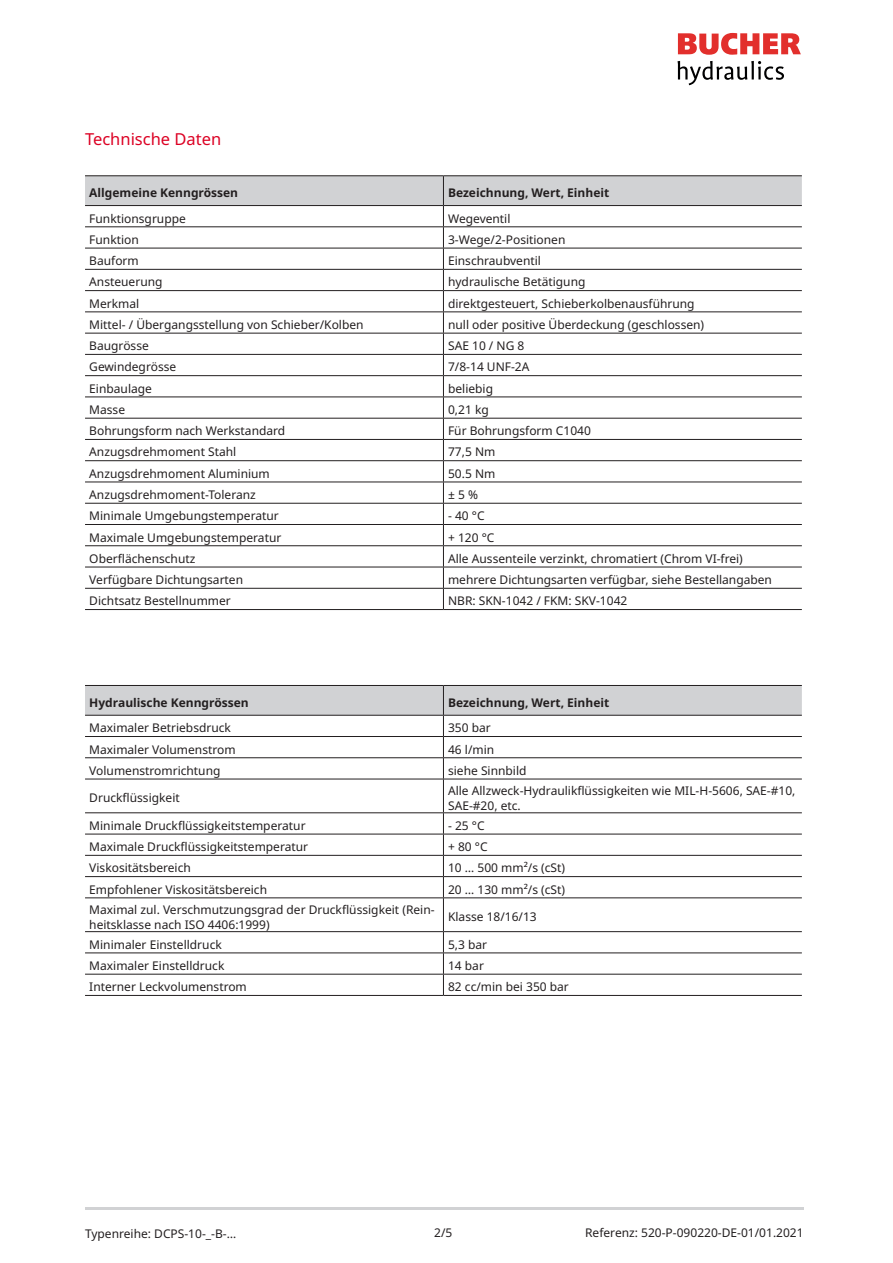
<style>
.page{position:relative;width:893px;height:1263px;background:#fff}
.page>*{position:absolute;margin:0;border:0;box-sizing:border-box;transform-origin:0 0}
.t1{font:16.5px "Noto Sans";color:#dc0023}
.table_text{font:12px/15px "Noto Sans";color:#231f20}
.H_1_table{font:700 12px "Noto Sans";color:#231f20}
.reference{font:12px "Noto Sans";color:#231f20}
.date{font:12px "Noto Sans";color:#231f20}
.page_nuber{font:12px "Noto Sans";color:#231f20}
</style>
<div class="page">
<svg style="left:678px;top:33px;width:123px;height:22px"></svg>
<svg style="left:677px;top:61px;width:107px;height:24px"></svg>
<hr style="left:85px;top:1208px;width:719px;height:2px;background:#d1d2d4">
<hr style="left:443px;top:609px;width:359px;height:1px;background:#231f20">
<svg style="left:85px;top:176px;width:717px;height:433px"></svg>
<hr style="left:85px;top:175px;width:358px;height:1px;background:#231f20">
<hr style="left:443px;top:175px;width:359px;height:1px;background:#231f20">
<hr style="left:85px;top:205px;width:358px;height:1px;background:#231f20">
<hr style="left:443px;top:205px;width:359px;height:1px;background:#231f20">
<hr style="left:85px;top:226px;width:358px;height:1px;background:#231f20">
<hr style="left:85px;top:248px;width:358px;height:1px;background:#231f20">
<hr style="left:85px;top:269px;width:358px;height:1px;background:#231f20">
<hr style="left:85px;top:290px;width:358px;height:1px;background:#231f20">
<hr style="left:85px;top:311px;width:358px;height:1px;background:#231f20">
<hr style="left:85px;top:333px;width:358px;height:1px;background:#231f20">
<hr style="left:85px;top:354px;width:358px;height:1px;background:#231f20">
<hr style="left:85px;top:375px;width:358px;height:1px;background:#231f20">
<hr style="left:85px;top:396px;width:358px;height:1px;background:#231f20">
<hr style="left:85px;top:418px;width:358px;height:1px;background:#231f20">
<hr style="left:85px;top:439px;width:358px;height:1px;background:#231f20">
<hr style="left:85px;top:460px;width:358px;height:1px;background:#231f20">
<hr style="left:85px;top:482px;width:358px;height:1px;background:#231f20">
<hr style="left:85px;top:503px;width:358px;height:1px;background:#231f20">
<hr style="left:85px;top:524px;width:358px;height:1px;background:#231f20">
<hr style="left:85px;top:545px;width:358px;height:1px;background:#231f20">
<hr style="left:85px;top:567px;width:358px;height:1px;background:#231f20">
<hr style="left:85px;top:588px;width:358px;height:1px;background:#231f20">
<hr style="left:85px;top:609px;width:358px;height:1px;background:#231f20">
<svg style="left:85px;top:813px;width:717px;height:182px"></svg>
<hr style="left:443px;top:779px;width:359px;height:1px;background:#231f20">
<hr style="left:443px;top:779px;width:1px;height:33px;background:#231f20">
<hr style="left:443px;top:812px;width:359px;height:1px;background:#231f20">
<hr style="left:443px;top:834px;width:359px;height:1px;background:#231f20">
<hr style="left:443px;top:855px;width:359px;height:1px;background:#231f20">
<hr style="left:443px;top:876px;width:359px;height:1px;background:#231f20">
<svg style="left:443px;top:813px;width:1px;height:84px"></svg>
<hr style="left:443px;top:897px;width:359px;height:1px;background:#231f20">
<hr style="left:443px;top:898px;width:1px;height:33px;background:#231f20">
<hr style="left:443px;top:931px;width:359px;height:1px;background:#231f20">
<hr style="left:443px;top:952px;width:359px;height:1px;background:#231f20">
<hr style="left:443px;top:974px;width:359px;height:1px;background:#231f20">
<svg style="left:443px;top:932px;width:1px;height:63px"></svg>
<hr style="left:443px;top:995px;width:359px;height:1px;background:#231f20">
<svg style="left:85px;top:686px;width:717px;height:93px"></svg>
<hr style="left:85px;top:685px;width:358px;height:1px;background:#231f20">
<hr style="left:443px;top:685px;width:359px;height:1px;background:#231f20">
<hr style="left:85px;top:715px;width:358px;height:1px;background:#231f20">
<hr style="left:443px;top:715px;width:359px;height:1px;background:#231f20">
<hr style="left:85px;top:736px;width:358px;height:1px;background:#231f20">
<hr style="left:85px;top:757px;width:358px;height:1px;background:#231f20">
<hr style="left:85px;top:779px;width:358px;height:1px;background:#231f20">
<hr style="left:85px;top:812px;width:358px;height:1px;background:#231f20">
<hr style="left:85px;top:834px;width:358px;height:1px;background:#231f20">
<hr style="left:85px;top:855px;width:358px;height:1px;background:#231f20">
<hr style="left:85px;top:876px;width:358px;height:1px;background:#231f20">
<hr style="left:85px;top:897px;width:358px;height:1px;background:#231f20">
<hr style="left:85px;top:931px;width:358px;height:1px;background:#231f20">
<hr style="left:85px;top:952px;width:358px;height:1px;background:#231f20">
<hr style="left:85px;top:974px;width:358px;height:1px;background:#231f20">
<hr style="left:85px;top:995px;width:358px;height:1px;background:#231f20">
<h2 class="t1" style="left:85px;top:128px;width:138px">Technische Daten</h2>
<p class="H_1_table" style="left:89px;top:184px;width:150px">Allgemeine Kenngrössen</p>
<p class="H_1_table" style="left:448px;top:184px;width:163px">Bezeichnung, Wert, Einheit</p>
<p class="table_text" style="left:89px;top:211px;width:98px">Funktionsgruppe</p>
<p class="table_text" style="left:448px;top:211px;width:64px">Wegeventil</p>
<p class="table_text" style="left:89px;top:232px;width:51px">Funktion</p>
<p class="table_text" style="left:448px;top:232px;width:119px">3-Wege/2-Positionen</p>
<p class="table_text" style="left:89px;top:254px;width:51px">Bauform</p>
<p class="table_text" style="left:448px;top:254px;width:94px">Einschraubventil</p>
<p class="table_text" style="left:89px;top:275px;width:75px">Ansteuerung</p>
<p class="table_text" style="left:448px;top:275px;width:139px">hydraulische Betätigung</p>
<p class="table_text" style="left:89px;top:296px;width:52px">Merkmal</p>
<p class="table_text" style="left:448px;top:296px;width:248px">direktgesteuert, Schieberkolbenausführung</p>
<p class="table_text" style="left:89px;top:317px;width:276px">Mittel- / Übergangsstellung von Schieber/Kolben</p>
<p class="table_text" style="left:448px;top:317px;width:258px">null oder positive Überdeckung (geschlossen)</p>
<p class="table_text" style="left:89px;top:339px;width:61px">Baugrösse</p>
<p class="table_text" style="left:448px;top:339px;width:78px">SAE 10 / NG 8</p>
<p class="table_text" style="left:89px;top:360px;width:88px">Gewindegrösse</p>
<p class="table_text" style="left:448px;top:360px;width:83px">7/8-14 UNF-2A</p>
<p class="table_text" style="left:89px;top:381px;width:64px">Einbaulage</p>
<p class="table_text" style="left:448px;top:381px;width:46px">beliebig</p>
<p class="table_text" style="left:89px;top:402px;width:37px">Masse</p>
<p class="table_text" style="left:448px;top:402px;width:42px">0,21 kg</p>
<p class="table_text" style="left:89px;top:424px;width:198px">Bohrungsform nach Werkstandard</p>
<p class="table_text" style="left:448px;top:424px;width:144px">Für Bohrungsform C1040</p>
<p class="table_text" style="left:89px;top:445px;width:149px">Anzugsdrehmoment Stahl</p>
<p class="table_text" style="left:448px;top:445px;width:49px">77,5 Nm</p>
<p class="table_text" style="left:89px;top:466px;width:182px">Anzugsdrehmoment Aluminium</p>
<p class="table_text" style="left:448px;top:466px;width:49px">50.5 Nm</p>
<p class="table_text" style="left:89px;top:487px;width:168px">Anzugsdrehmoment-Toleranz</p>
<p class="table_text" style="left:448px;top:487px;width:31px">± 5 %</p>
<p class="table_text" style="left:89px;top:509px;width:191px">Minimale Umgebungstemperatur</p>
<p class="table_text" style="left:448px;top:509px;width:38px">- 40 °C</p>
<p class="table_text" style="left:89px;top:530px;width:194px">Maximale Umgebungstemperatur</p>
<p class="table_text" style="left:448px;top:530px;width:48px">+ 120 °C</p>
<p class="table_text" style="left:89px;top:551px;width:108px">Oberflächenschutz</p>
<p class="table_text" style="left:448px;top:551px;width:296px">Alle Aussenteile verzinkt, chromatiert (Chrom VI-frei)</p>
<p class="table_text" style="left:89px;top:572px;width:155px">Verfügbare Dichtungsarten</p>
<p class="table_text" style="left:448px;top:572px;width:325px">mehrere Dichtungsarten verfügbar, siehe Bestellangaben</p>
<p class="table_text" style="left:89px;top:594px;width:143px">Dichtsatz Bestellnummer</p>
<p class="table_text" style="left:448px;top:594px;width:181px">NBR: SKN-1042 / FKM: SKV-1042</p>
<p class="H_1_table" style="left:89px;top:694px;width:161px">Hydraulische Kenngrössen</p>
<p class="H_1_table" style="left:448px;top:694px;width:163px">Bezeichnung, Wert, Einheit</p>
<p class="table_text" style="left:89px;top:721px;width:143px">Maximaler Betriebsdruck</p>
<p class="table_text" style="left:448px;top:721px;width:44px">350 bar</p>
<p class="table_text" style="left:89px;top:742px;width:148px">Maximaler Volumenstrom</p>
<p class="table_text" style="left:448px;top:742px;width:48px">46 l/min</p>
<p class="table_text" style="left:89px;top:763px;width:133px">Volumenstromrichtung</p>
<p class="table_text" style="left:448px;top:763px;width:80px">siehe Sinnbild</p>
<p class="table_text" style="left:89px;top:791px;width:92px">Druckflüssigkeit</p>
<p class="table_text" style="left:448px;top:783px;width:349px">Alle Allzweck-Hydraulikflüssigkeiten wie MIL-H-5606, SAE-#10,<br>SAE-#20, etc.</p>
<p class="table_text" style="left:89px;top:818px;width:218px">Minimale Druckflüssigkeitstemperatur</p>
<p class="table_text" style="left:448px;top:818px;width:38px">- 25 °C</p>
<p class="table_text" style="left:89px;top:839px;width:220px">Maximale Druckflüssigkeitstemperatur</p>
<p class="table_text" style="left:448px;top:839px;width:41px">+ 80 °C</p>
<p class="table_text" style="left:89px;top:861px;width:103px">Viskositätsbereich</p>
<p class="table_text" style="left:448px;top:861px;width:119px">10 … 500 mm²/s (cSt)</p>
<p class="table_text" style="left:89px;top:882px;width:179px">Empfohlener Viskositätsbereich</p>
<p class="table_text" style="left:448px;top:882px;width:119px">20 … 130 mm²/s (cSt)</p>
<p class="table_text" style="left:89px;top:902px;width:347px">Maximal zul. Verschmutzungsgrad der Druckflüssigkeit (Rein&shy;heitsklasse nach ISO 4406:1999)</p>
<p class="table_text" style="left:448px;top:909px;width:90px">Klasse 18/16/13</p>
<p class="table_text" style="left:89px;top:937px;width:134px">Minimaler Einstelldruck</p>
<p class="table_text" style="left:448px;top:937px;width:41px">5,3 bar</p>
<p class="table_text" style="left:89px;top:958px;width:137px">Maximaler Einstelldruck</p>
<p class="table_text" style="left:448px;top:958px;width:37px">14 bar</p>
<p class="table_text" style="left:89px;top:980px;width:159px">Interner Leckvolumenstrom</p>
<p class="table_text" style="left:448px;top:980px;width:122px">82 cc/min bei 350 bar</p>
<p class="date" style="left:85px;top:1225px;width:153px">Typenreihe: DCPS-10-_-B-…</p>
<p class="page_nuber" style="left:434px;top:1224px;width:20px">2/5</p>
<p class="reference" style="left:585px;top:1224px;width:220px">Referenz: 520-P-090220-DE-01/01.2021</p>
</div>
